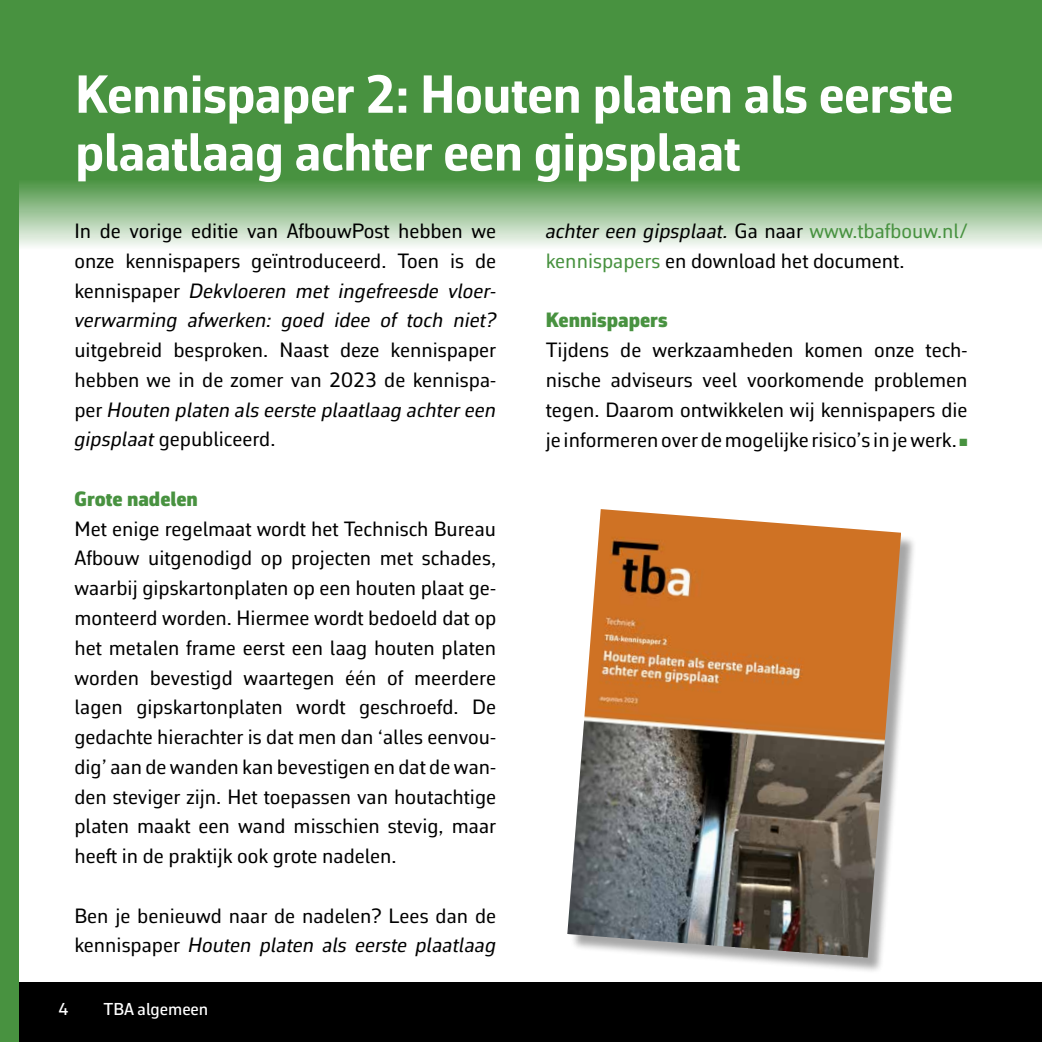
<style>
.page{position:relative;width:1042px;height:1042px;background:#fff}
.page>*{position:absolute;margin:0;border:0;box-sizing:border-box;transform-origin:0 0}
.t1{font:700 54.25px/57.8px "Corbeau Pro";letter-spacing:-.01em;color:#fff}
.t2{font:21px/29.8px "Corbeau Pro";color:#000;text-align:justify}
.t3{font:900 21px "Corbeau Pro";color:#489240}
.t4{font:500 17.5px "Corbeau Pro";color:#fff}
.s1{font-style:italic}
.s2{color:#489240}
</style>
<div class="page">
<div style="left:0;top:982px;width:1042px;height:60px;background:#000"></div>
<svg style="left:19px;top:0;width:1023px;height:246px;fill:#489240"></svg>
<div style="left:0;top:0;width:19px;height:1042px;background:#489240"></div>
<div style="left:570px;top:512px;width:347px;height:462px;background:#000;opacity:.35"></div>
<img style="left:567px;top:509px;width:334px;height:448px">
<h1 class="t1" style="left:75px;top:65px;width:880px">Kennispaper 2: Houten platen als eerste plaatlaag achter een gipsplaat</h1>
<p class="t2" style="left:74px;top:216px;width:423px">In de vorige editie van AfbouwPost hebben we onze kennispapers geïntroduceerd. Toen is de kennispaper <span class="s1">Dekvloeren met ingefreesde vloer&shy;verwarming afwerken: goed idee of toch niet?</span></p>
<p class="t2" style="left:74px;top:335px;width:423px">uitgebreid besproken. Naast deze kennispaper hebben we in de zomer van 2023 de kennispa&shy;per <span class="s1">Houten platen als eerste plaatlaag achter een gipsplaat</span> gepubliceerd.</p>
<p class="t3" style="left:74px;top:485px;width:125px">Grote nadelen</p>
<p class="t2" style="left:74px;top:513px;width:423px">Met enige regelmaat wordt het Technisch Bureau Afbouw uitgenodigd op projecten met schades, waarbij gipskartonplaten op een houten plaat ge&shy;monteerd worden. Hiermee wordt bedoeld dat op het metalen frame eerst een laag houten platen worden bevestigd waartegen één of meerdere lagen gipskartonplaten wordt geschroefd. De gedachte hierachter is dat men dan ‘alles eenvou&shy;dig’ aan de wanden kan bevestigen en dat de wan&shy;den steviger zijn. Het toepassen van houtachtige platen maakt een wand misschien stevig, maar heeft in de praktijk ook grote nadelen.</p>
<p class="t2" style="left:74px;top:900px;width:423px">Ben je benieuwd naar de nadelen? Lees dan de kennispaper <span class="s1">Houten platen als eerste plaatlaag</span></p>
<p class="t4" style="left:58px;top:997px;width:12px">4</p>
<p class="t4" style="left:104px;top:997px;width:106px">TBA algemeen</p>
<p class="t2" style="left:546px;top:216px;width:423px"><span class="s1">achter een gipsplaat.</span> Ga naar <span class="s2">www.tbafbouw.nl/ kennispapers</span> en download het document.</p>
<p class="t3" style="left:546px;top:306px;width:123px">Kennispapers</p>
<p class="t2" style="left:546px;top:335px;width:423px">Tijdens de werkzaamheden komen onze tech&shy;nische adviseurs veel voorkomende problemen tegen. Daarom ontwikkelen wij kennispapers die je informeren over de mogelijke risico’s in je werk. <span class="s2">■</span></p>
</div>
